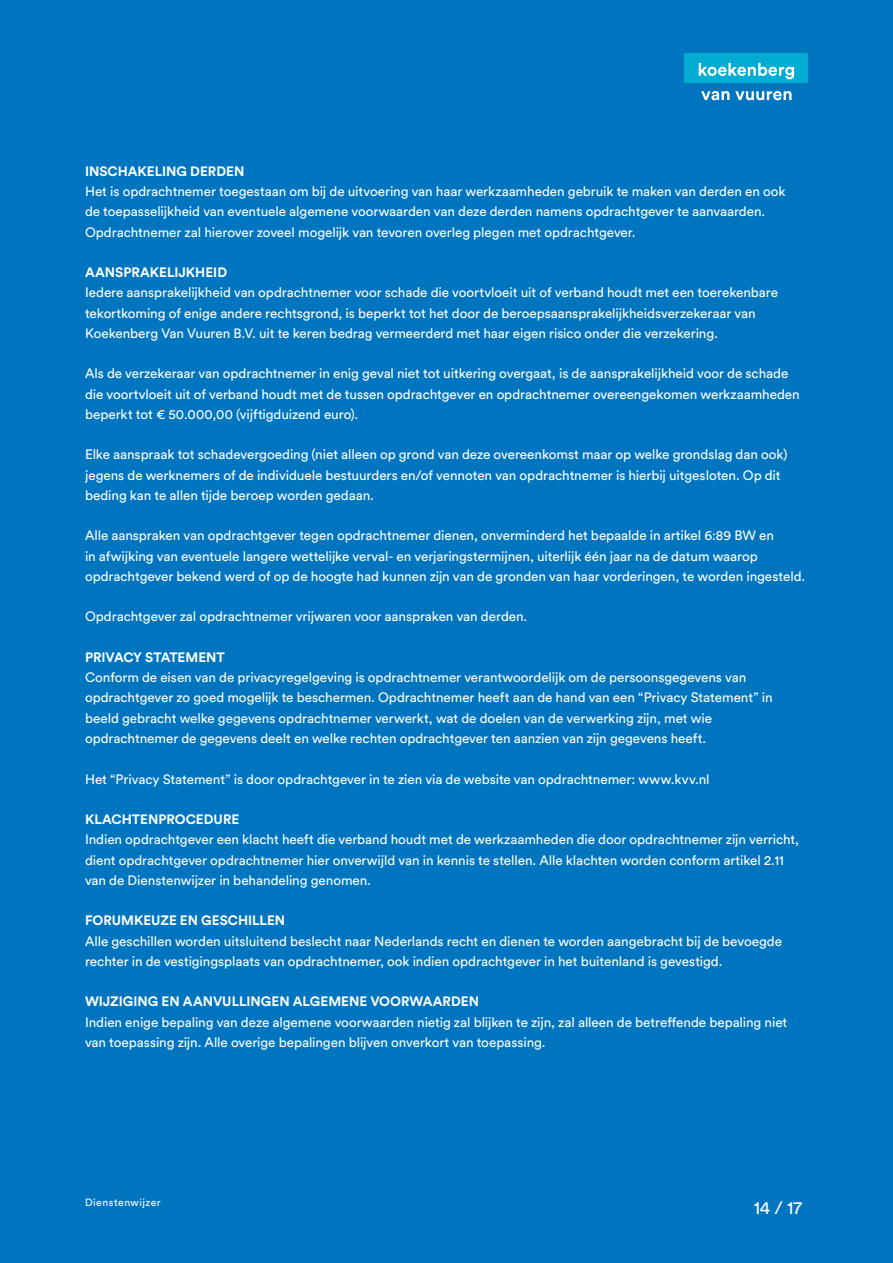
<style>
.page{position:relative;width:893px;height:1263px;background:#0075bf}
.page>*{position:absolute;margin:0;border:0;box-sizing:border-box;transform-origin:0 0}
.t1{font:18px "Circular Std";color:#fff}
.t2{font:13.5px/20.2px "Circular Std";letter-spacing:-.005em;color:#fff}
.t3{font:700 13.5px "Circular Std";color:#fff}
.t4{font:10.5px "Circular Std";letter-spacing:.045em;color:#fff}
</style>
<div class="page">
<div style="left:685px;top:53px;width:123px;height:30px;background:#00acd2"></div>
<svg style="left:699px;top:63px;width:95px;height:16px"></svg>
<svg style="left:701px;top:91px;width:28px;height:9px"></svg>
<svg style="left:735px;top:91px;width:57px;height:9px"></svg>
<p class="t3" style="left:85px;top:162px;width:161px">INSCHAKELING DERDEN</p>
<p class="t2" style="left:85px;top:181px;width:702px">Het is opdrachtnemer toegestaan om bij de uitvoering van haar werkzaamheden gebruik te maken van derden en ook de toepasselijkheid van eventuele algemene voorwaarden van deze derden namens opdrachtgever te aanvaarden.<br>Opdrachtnemer zal hierover zoveel mogelijk van tevoren overleg plegen met opdrachtgever.</p>
<p class="t3" style="left:85px;top:264px;width:144px">AANSPRAKELIJKHEID</p>
<p class="t2" style="left:85px;top:282px;width:695px">Iedere aansprakelijkheid van opdrachtnemer voor schade die voortvloeit uit of verband houdt met een toerekenbare tekortkoming of enige andere rechtsgrond, is beperkt tot het door de beroepsaansprakelijkheidsverzekeraar van<br>Koekenberg Van Vuuren B.V. uit te keren bedrag vermeerderd met haar eigen risico onder die verzekering.</p>
<p class="t2" style="left:85px;top:363px;width:716px">Als de verzekeraar van opdrachtnemer in enig geval niet tot uitkering overgaat, is de aansprakelijkheid voor de schade die voortvloeit uit of verband houdt met de tussen opdrachtgever en opdrachtnemer overeengekomen werkzaamheden beperkt tot € 50.000,00 (vijftigduizend euro).</p>
<p class="t2" style="left:85px;top:444px;width:704px">Elke aanspraak tot schadevergoeding (niet alleen op grond van deze overeenkomst maar op welke grondslag dan ook) jegens de werknemers of de individuele bestuurders en/of vennoten van opdrachtnemer is hierbij uitgesloten. Op dit beding kan te allen tijde beroep worden gedaan.</p>
<p class="t2" style="left:85px;top:525px;width:722px">Alle aanspraken van opdrachtgever tegen opdrachtnemer dienen, onverminderd het bepaalde in artikel 6:89 BW en<br>in afwijking van eventuele langere wettelijke verval- en verjaringstermijnen, uiterlijk één jaar na de datum waarop opdrachtgever bekend werd of op de hoogte had kunnen zijn van de gronden van haar vorderingen, te worden ingesteld.</p>
<p class="t2" style="left:85px;top:606px;width:444px">Opdrachtgever zal opdrachtnemer vrijwaren voor aanspraken van derden.</p>
<p class="t3" style="left:85px;top:648px;width:141px">PRIVACY STATEMENT</p>
<p class="t2" style="left:85px;top:667px;width:689px">Conform de eisen van de privacyregelgeving is opdrachtnemer verantwoordelijk om de persoonsgegevens van opdrachtgever zo goed mogelijk te beschermen. Opdrachtnemer heeft aan de hand van een “Privacy Statement” in beeld gebracht welke gegevens opdrachtnemer verwerkt, wat de doelen van de verwerking zijn, met wie opdrachtnemer de gegevens deelt en welke rechten opdrachtgever ten aanzien van zijn gegevens heeft.</p>
<p class="t2" style="left:85px;top:768px;width:626px">Het “Privacy Statement” is door opdrachtgever in te zien via de website van opdrachtnemer: www.kvv.nl</p>
<p class="t3" style="left:85px;top:810px;width:156px">KLACHTENPROCEDURE</p>
<p class="t2" style="left:85px;top:829px;width:716px">Indien opdrachtgever een klacht heeft die verband houdt met de werkzaamheden die door opdrachtnemer zijn verricht, dient opdrachtgever opdrachtnemer hier onverwijld van in kennis te stellen. Alle klachten worden conform artikel 2.11 van de Dienstenwijzer in behandeling genomen.</p>
<p class="t3" style="left:85px;top:912px;width:202px">FORUMKEUZE EN GESCHILLEN</p>
<p class="t2" style="left:85px;top:930px;width:698px">Alle geschillen worden uitsluitend beslecht naar Nederlands recht en dienen te worden aangebracht bij de bevoegde rechter in de vestigingsplaats van opdrachtnemer, ook indien opdrachtgever in het buitenland is gevestigd.</p>
<p class="t3" style="left:85px;top:993px;width:395px">WIJZIGING EN AANVULLINGEN ALGEMENE VOORWAARDEN</p>
<p class="t2" style="left:85px;top:1011px;width:704px">Indien enige bepaling van deze algemene voorwaarden nietig zal blijken te zijn, zal alleen de betreffende bepaling niet van toepassing zijn. Alle overige bepalingen blijven onverkort van toepassing.</p>
<p class="t4" style="left:85px;top:1195px;width:77px">Dienstenwijzer</p>
<h1 class="t1" style="left:754px;top:1196px;width:50px">14 / 17</h1>
</div>
